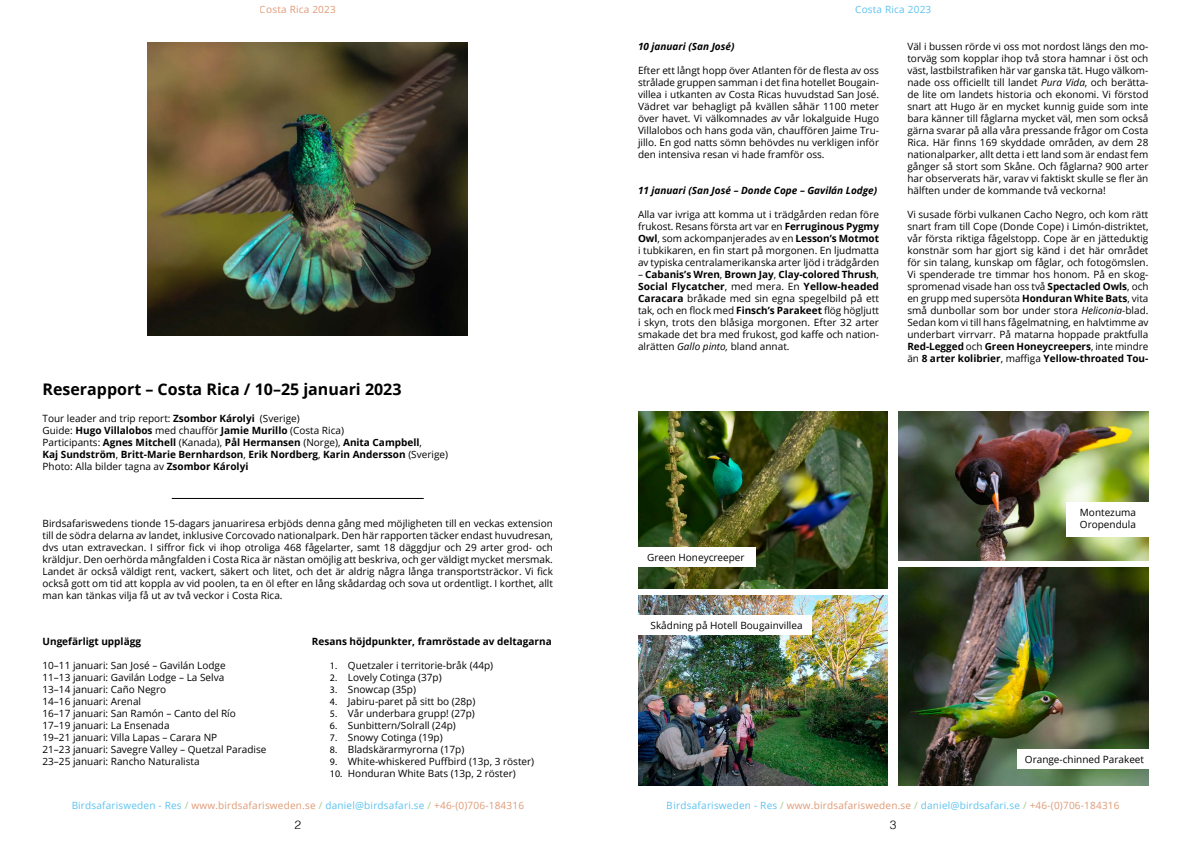
<style>
.page{position:relative;width:1191px;height:842px;background:#fff}
.page>*{position:absolute;margin:0;border:0;box-sizing:border-box;transform-origin:0 0}
.t1{font:700 16px "Open Sans";color:#000}
.t2{font:300 12px "Helvetica";color:#000}
.t3{font:10px/12px "Open Sans";color:#000;text-align:justify}
.t4{font:700 10px/12px "Open Sans";color:#000}
.t5{font:10px "Open Sans";letter-spacing:.02em;color:#00a1e6}
.t6{font:italic 700 10px "Open Sans";color:#000}
.t7{font:10px "Open Sans";letter-spacing:.02em;color:#cd6228}
.s1{font-weight:400}
.s2{font-family:"Myriad Pro"}
.s3{font-weight:700}
.s4{font-style:italic}
.s5{color:#75ae41}
.s6{color:#cd6228}
</style>
<div class="page">
<hr style="left:172px;top:498px;width:252px;height:1px;background:#000">
<img style="left:638px;top:411px;width:249px;height:177px">
<img style="left:899px;top:411px;width:249px;height:150px">
<img style="left:638px;top:595px;width:249px;height:190px">
<img style="left:899px;top:567px;width:249px;height:218px">
<div style="left:621px;top:547px;width:134px;height:20px;background:#fff"></div>
<div style="left:1066px;top:502px;width:83px;height:34px;background:#fff"></div>
<div style="left:617px;top:615px;width:194px;height:20px;background:#fff"></div>
<div style="left:1017px;top:749px;width:134px;height:20px;background:#fff"></div>
<img style="left:147px;top:43px;width:321px;height:293px">
<p class="t7" style="left:260px;top:2px;width:78px">Costa Rica 2023</p>
<p class="t5" style="left:855px;top:3px;width:78px">Costa Rica 2023</p>
<h1 class="t1" style="left:43px;top:378px;width:360px">Reserapport – Costa Rica / 10–25 januari 2023</h1>
<p class="t4" style="left:43px;top:413px;width:407px"><span class="s1">Tour leader and trip report:</span> Zsombor Károlyi <span class="s1">(Sverige)<br>Guide:</span> Hugo Villalobos <span class="s1">med chaufför</span> Jamie Murillo <span class="s1">(Costa Rica)<br>Participants:</span> Agnes Mitchell <span class="s1">(Kanada),</span> Pål Hermansen <span class="s1">(Norge),</span> Anita Campbell<span class="s1">,<br></span>Kaj Sundström<span class="s1">,</span> Britt-Marie Bernhardson<span class="s1">,</span> Erik Nordberg<span class="s1">,</span> Karin Andersson <span class="s1">(Sverige)<br>Photo: Alla bilder tagna av</span> Zsombor Károlyi</p>
<p class="t3" style="left:43px;top:517px;width:512px">Birdsafariswedens tionde 15-dagars januariresa erbjöds denna gång med möjligheten till en veckas extension till de södra delarna av landet, inklusive Corcovado nationalpark. Den här rapporten täcker endast huvudresan, dvs utan extraveckan. I siffror fick vi ihop otroliga 468 fågelarter, samt 18 däggdjur och 29 arter grod- och kräldjur. Den oerhörda mångfalden i Costa Rica är nästan omöjlig att beskriva, och ger väldigt mycket mersmak.<br>Landet är också väldigt rent, vackert, säkert och litet, och det är aldrig några långa transportsträckor. Vi fick också gott om tid att koppla av vid poolen, ta en öl efter en lång skådardag och sova ut ordentligt. I korthet, allt man kan tänkas vilja få ut av två veckor i Costa Rica.</p>
<p class="t4" style="left:43px;top:635px;width:100px">Ungefärligt upplägg</p>
<p class="t3" style="left:43px;top:659px;width:225px;text-align:left">10–11 januari: San José – Gavilán Lodge<br>11–13 januari: Gavilán Lodge – La Selva<br>13–14 januari: Caño Negro<br>14–16 januari: Arenal<br>16–17 januari: San Ramón – Canto del Río<br>17–19 januari: La Ensenada<br>19–21 januari: Villa Lapas – Carara NP<br>21–23 januari: Savegre Valley – Quetzal Paradise 23–25 januari: Rancho Naturalista</p>
<p class="t4" style="left:312px;top:635px;width:241px">Resans höjdpunkter, framröstade av deltagarna</p>
<p class="t3" style="left:330px;top:659px;width:165px"><span class="s2">1.</span> Quetzaler i territorie-bråk (44p)</p>
<p class="t3" style="left:330px;top:671px;width:113px"><span class="s2">2.</span> Lovely Cotinga (37p)</p>
<p class="t3" style="left:330px;top:683px;width:87px"><span class="s2">3.</span> Snowcap (35p)</p>
<p class="t3" style="left:330px;top:695px;width:147px"><span class="s2">4.</span> Jabiru-paret på sitt bo (28p)</p>
<p class="t3" style="left:330px;top:707px;width:146px"><span class="s2">5.</span> Vår underbara grupp! (27p)</p>
<p class="t3" style="left:330px;top:719px;width:127px"><span class="s2">6.</span> Sunbittern/Solrall (24p)</p>
<p class="t3" style="left:330px;top:731px;width:114px"><span class="s2">7.</span> Snowy Cotinga (19p)</p>
<p class="t3" style="left:330px;top:743px;width:136px"><span class="s2">8.</span> Bladskärarmyrorna (17p)</p>
<p class="t3" style="left:330px;top:755px;width:206px"><span class="s2">9.</span> White-whiskered Puffbird (13p, 3 röster)</p>
<p class="t3" style="left:330px;top:767px;width:187px"><span class="s2">10.</span> Honduran White Bats (13p, 2 röster)</p>
<p class="t6" style="left:638px;top:39px;width:98px">10 januari (San José)</p>
<p class="t3" style="left:638px;top:64px;width:242px">Efter ett långt hopp över Atlanten för de flesta av oss strålade gruppen samman i det fina hotellet Bougain&shy;villea i utkanten av Costa Ricas huvudstad San José.<br>Vädret var behagligt på kvällen såhär 1100 meter över havet. Vi välkomnades av vår lokalguide Hugo Villalobos och hans goda vän, chauffören Jaime Tru&shy;jillo. En god natts sömn behövdes nu verkligen inför den intensiva resan vi hade framför oss.</p>
<p class="t6" style="left:638px;top:183px;width:241px">11 januari (San José – Donde Cope – Gavilán Lodge)</p>
<p class="t3" style="left:638px;top:208px;width:242px">Alla var ivriga att komma ut i trädgården redan före frukost. Resans första art var en <span class="s3">Ferruginous Pygmy Owl</span>, som ackompanjerades av en <span class="s3">Lesson’s Motmot </span>i tubkikaren, en fin start på morgonen. En ljudmatta av typiska centralamerikanska arter ljöd i trädgården</p>
<p class="t3" style="left:638px;top:268px;width:242px">– <span class="s3">Cabanis’s Wren</span>, <span class="s3">Brown Jay</span>, <span class="s3">Clay-colored Thrush</span>, <span class="s3">Social Flycatcher</span>, med mera. En <span class="s3">Yellow-headed Caracara</span> bråkade med sin egna spegelbild på ett tak, och en flock med <span class="s3">Finsch’s Parakeet</span> flög högljutt i skyn, trots den blåsiga morgonen. Efter 32 arter smakade det bra med frukost, god kaffe och nation&shy;alrätten <span class="s4">Gallo pinto,</span> bland annat.</p>
<p class="t3" style="left:907px;top:40px;width:242px">Väl i bussen rörde vi oss mot nordost längs den mo&shy;torväg som kopplar ihop två stora hamnar i öst och väst, lastbilstrafiken här var ganska tät. Hugo välkom&shy;nade oss officiellt till landet <span class="s4">Pura Vida</span>, och berätta&shy;de lite om landets historia och ekonomi. Vi förstod snart att Hugo är en mycket kunnig guide som inte bara känner till fåglarna mycket väl, men som också gärna svarar på alla våra pressande frågor om Costa Rica. Här finns 169 skyddade områden, av dem 28 nationalparker, allt detta i ett land som är endast fem gånger så stort som Skåne. Och fåglarna? 900 arter har observerats här, varav vi faktiskt skulle se fler än hälften under de kommande två veckorna!</p>
<p class="t3" style="left:907px;top:208px;width:243px">Vi susade förbi vulkanen Cacho Negro, och kom rätt snart fram till Cope (Donde Cope) i Limón-distriktet, vår första riktiga fågelstopp. Cope är en jätteduktig konstnär som har gjort sig känd i det här området för sin talang, kunskap om fåglar, och fotogömslen.<br>Vi spenderade tre timmar hos honom. På en skog&shy;spromenad visade han oss två <span class="s3">Spectacled Owls</span>, och en grupp med supersöta <span class="s3">Honduran White Bats</span>, vita små dunbollar som bor under stora <span class="s4">Heliconia</span>-blad.<br>Sedan kom vi till hans fågelmatning, en halvtimme av underbart virrvarr. På matarna hoppade praktfulla <span class="s3">Red-Legged</span> och <span class="s3">Green Honeycreepers</span>, inte mindre än <span class="s3">8 arter kolibrier</span>, maffiga <span class="s3">Yellow-throated Tou-</span></p>
<p class="t3" style="left:647px;top:551px;width:99px">Green Honeycreeper</p>
<p class="t3" style="left:650px;top:619px;width:153px">Skådning på Hotell Bougainvillea</p>
<p class="t3" style="left:1079px;top:506px;width:58px">Montezuma<br>Oropendula</p>
<p class="t3" style="left:1025px;top:753px;width:121px">Orange-chinned Parakeet</p>
<p class="t5" style="left:71px;top:798px;width:454px">Birdsafarisweden - Res <span class="s5">/</span> <span class="s6">www.birdsafarisweden.se</span> <span class="s5">/</span> daniel@birdsafari.se <span class="s5">/</span> <span class="s6">+46-(0)706-184316</span></p>
<p class="t5" style="left:667px;top:798px;width:454px">Birdsafarisweden - Res <span class="s5">/</span> <span class="s6">www.birdsafarisweden.se</span> <span class="s5">/</span> daniel@birdsafari.se <span class="s5">/</span> <span class="s6">+46-(0)706-184316</span></p>
<p class="t2" style="left:294px;top:815px;width:8px">2</p>
<p class="t2" style="left:890px;top:815px;width:8px">3</p>
</div>
